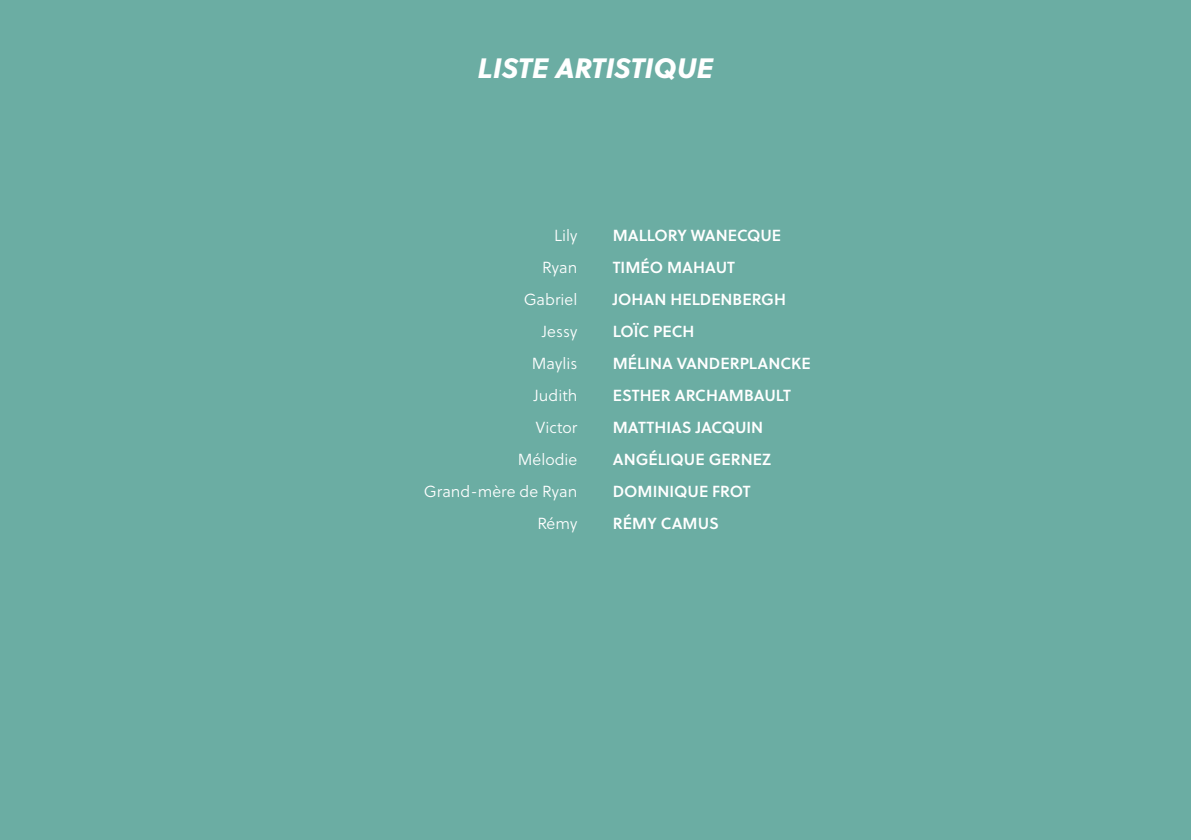
<style>
.page{position:relative;width:1191px;height:840px;background:#fff}
.page>*{position:absolute;margin:0;border:0;box-sizing:border-box;transform-origin:0 0}
.t1{font:italic 28px "Soleil Xb";color:#fff}
.t2{font:16px/32px "Soleil Sb";color:#fff}
.t3{font:16px/32px "Soleil Lt";color:#fff;text-align:right}
</style>
<div class="page">
<div style="left:0;top:0;width:1191px;height:839px;background:#6bada3"></div>
<h1 class="t1" style="left:478px;top:46px;width:236px">LISTE ARTISTIQUE</h1>
<p class="t3" style="left:424px;top:219px;width:155px">Lily<br>Ryan<br>Gabriel<br>Jessy<br>Maylis<br>Judith<br>Victor<br>Mélodie<br>Grand-mère de Ryan<br>Rémy</p>
<p class="t2" style="left:613px;top:218px;width:199px">MALLORY WANECQUE<br>TIMÉO MAHAUT<br>JOHAN HELDENBERGH<br>LOÏC PECH<br>MÉLINA VANDERPLANCKE<br>ESTHER ARCHAMBAULT<br>MATTHIAS JACQUIN<br>ANGÉLIQUE GERNEZ<br>DOMINIQUE FROT<br>RÉMY CAMUS</p>
</div>
